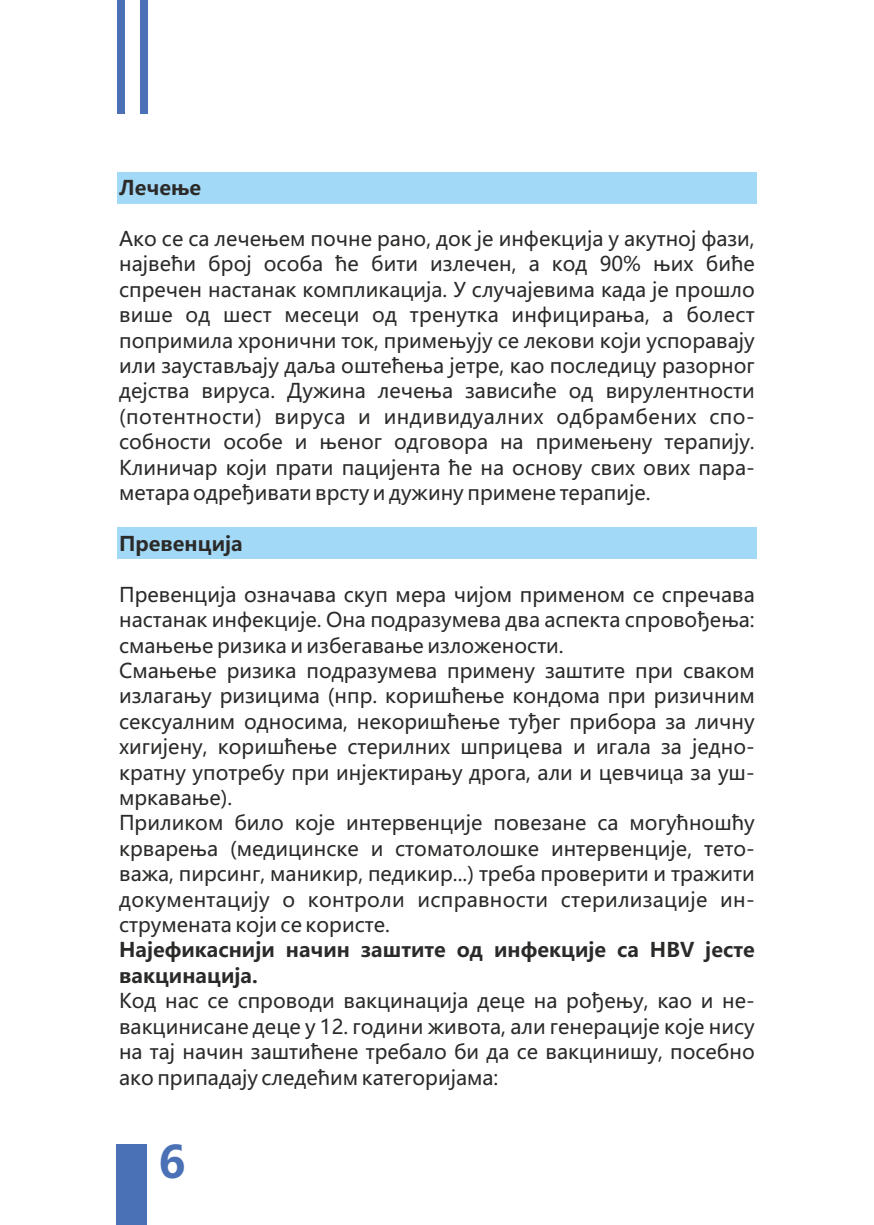
<style>
.page{position:relative;width:874px;height:1225px;background:#fff}
.page>*{position:absolute;margin:0;border:0;box-sizing:border-box;transform-origin:0 0}
.t1{font:700 44px "Microsoft Ya Hei UI";color:#4a70b5}
.t2{font:20px/25.4px "Microsoft Ya Hei UI";color:#2b2a29;text-align:justify}
.t3{font:700 20px/25.4px "Microsoft Ya Hei UI";color:#2b2a29}
</style>
<div class="page">
<div style="left:117px;top:527px;width:640px;height:32px;background:#a2d9f7"></div>
<div style="left:117px;top:172px;width:640px;height:32px;background:#a2d9f7"></div>
<div style="left:116px;top:1143px;width:31px;height:82px;background:#4a70b5"></div>
<div style="left:117px;top:0;width:8px;height:113px;background:#4a70b5"></div>
<div style="left:140px;top:0;width:8px;height:113px;background:#4a70b5"></div>
<p class="t3" style="left:119px;top:177px;width:83px">Лечење</p>
<p class="t2" style="left:119px;top:228px;width:637px">Ако се са лечењем почне рано, док је инфекција у акутној фази, највећи број особа ће бити излечен, a код 90% њих биће спречен настанак компликација. У случајевима када је прошло више од шест месеци од тренутка инфицирања, а болест попримила хронични ток, примењују се лекови који успоравају или заустављају даља оштећења јетре, као последицу разорног дејства вируса. Дужина лечења зависиће од вирулентности (потентности) вируса и индивидуалних одбрамбених спо&shy;собности особе и њеног одговора на примењену терапију.<br>Клиничар који прати пацијента ће на основу свих ових пара&shy;метара одређивати врсту и дужину примене терапије.</p>
<p class="t3" style="left:119px;top:532px;width:125px">Превенција</p>
<p class="t2" style="left:119px;top:583px;width:637px;text-align:left">Превенција означава скуп мера чијом применом се спречава настанак инфекције. Она подразумева два аспекта спровођења: смањење ризика и избегавање изложености.<br>Смањење ризика подразумева примену заштите при сваком излагању ризицима (нпр. коришћење кондома при ризичним сексуалним односима, некоришћење туђег прибора за личну хигијену, коришћење стерилних шприцева и игала за једно&shy;кратну употребу при инјектирању дрога, али и цевчица за уш&shy;мркавање).<br>Приликом било које интервенције повезане са могућношћу крварења (медицинске и стоматолошке интервенције, тето&shy;важа, пирсинг, маникир, педикир...) треба проверити и тражити документацију о контроли исправности стерилизације ин&shy;струмената који се користе.</p>
<p class="t3" style="left:119px;top:939px;width:636px">Најефикаснији начин заштите од инфекције са HBV јесте вакцинација.</p>
<p class="t2" style="left:119px;top:990px;width:636px">Код нас се спроводи вакцинација деце на рођењу, као и не&shy;вакцинисане деце у 12. години живота, али генерације које нису на тај начин заштићене требало би да се вакцинишу, посебно ако припадају следећим категоријама:</p>
<h1 class="t1" style="left:158px;top:1141px;width:29px">6</h1>
</div>
